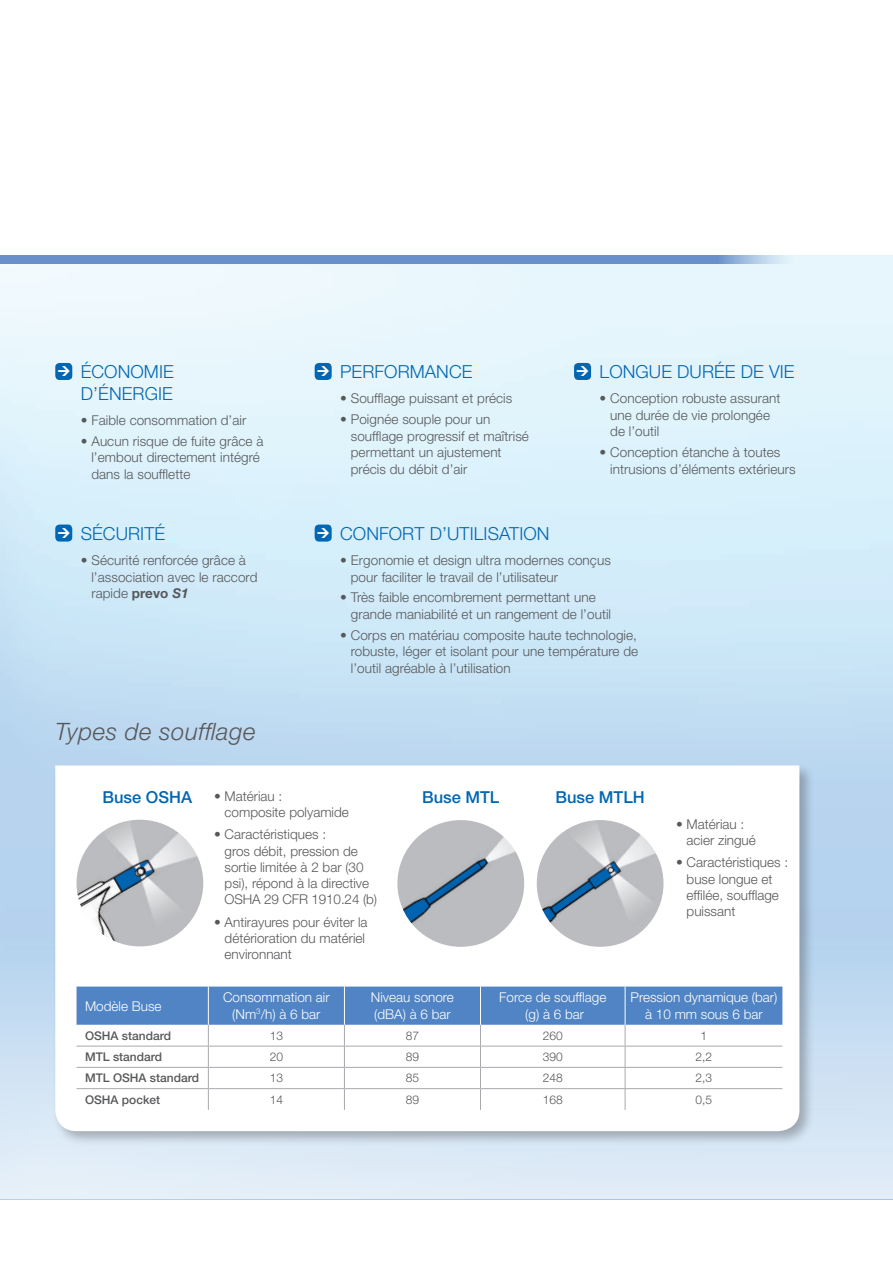
<style>
.page{position:relative;width:893px;height:1263px;background:#fff}
.page>*{position:absolute;margin:0;border:0;box-sizing:border-box;transform-origin:0 0}
.t1{font:italic 300 24px "Helvetica Neue LT Std";letter-spacing:.02em;color:#57585a}
.t2{font:300 18px/21.6px "Helvetica Neue LT Std";letter-spacing:.005em;color:#0166b3}
.t3{font:500 16.5px "Helvetica Neue LT Std";color:#0166b3}
.t4{font:300 13.5px/16.5px "Helvetica Neue LT Std";letter-spacing:.005em;color:#57585a}
.t5{font:300 13.5px/16.5px "Helvetica Neue LT Std";color:#fff;text-align:center}
.t6{font:500 12px "Helvetica Neue LT Std";color:#57585a}
.t7{font:300 12px "Helvetica Neue LT Std";color:#57585a}
.s1{font-weight:700}
.s2{font-weight:700;font-style:italic}
</style>
<div class="page">
<svg style="left:1px;top:255px;width:892px;height:9px;background:#7ca0d1"></svg>
<div style="left:0;top:850px;width:893px;height:349px;background:linear-gradient(to bottom,#accdec,#e2edf7)"></div>
<img style="left:0;top:255px;width:1px;height:944px">
<hr style="left:0;top:850px;width:1px;height:349px;background:#fff">
<div style="left:315px;top:524px;width:17px;height:18px;background:#0166b3;border-radius:4px"></div>
<div style="left:55px;top:363px;width:17px;height:17px;background:#0166b3;border-radius:4px"></div>
<div style="left:315px;top:363px;width:17px;height:17px;background:#0166b3;border-radius:4px"></div>
<div style="left:574px;top:363px;width:17px;height:17px;background:#0166b3;border-radius:4px"></div>
<div style="left:55px;top:524px;width:17px;height:18px;background:#0166b3;border-radius:4px"></div>
<div style="left:52px;top:762px;width:763px;height:384px;background:#231f20;opacity:.3"></div>
<svg style="left:55px;top:765px;width:744px;height:366px"></svg>
<img style="left:77px;top:820px;width:126px;height:126px;border-radius:63px">
<img style="left:397px;top:820px;width:127px;height:127px;border-radius:63px">
<img style="left:537px;top:820px;width:126px;height:127px;border-radius:63px">
<svg style="left:77px;top:986px;width:705px;height:124px"></svg>
<hr style="left:77px;top:1088px;width:131px;height:1px;background:#a8a9ad">
<hr style="left:208px;top:1088px;width:136px;height:1px;background:#a8a9ad">
<hr style="left:344px;top:1088px;width:136px;height:1px;background:#a8a9ad">
<hr style="left:480px;top:1088px;width:145px;height:1px;background:#a8a9ad">
<hr style="left:625px;top:1088px;width:157px;height:1px;background:#a8a9ad">
<hr style="left:77px;top:1046px;width:131px;height:1px;background:#a8a9ad">
<hr style="left:208px;top:1046px;width:136px;height:1px;background:#a8a9ad">
<hr style="left:344px;top:1046px;width:136px;height:1px;background:#a8a9ad">
<hr style="left:480px;top:1046px;width:145px;height:1px;background:#a8a9ad">
<hr style="left:625px;top:1046px;width:157px;height:1px;background:#a8a9ad">
<hr style="left:77px;top:1067px;width:131px;height:1px;background:#a8a9ad">
<hr style="left:208px;top:1067px;width:136px;height:1px;background:#a8a9ad">
<hr style="left:344px;top:1067px;width:136px;height:1px;background:#a8a9ad">
<hr style="left:480px;top:1067px;width:145px;height:1px;background:#a8a9ad">
<hr style="left:625px;top:1067px;width:157px;height:1px;background:#a8a9ad">
<h2 class="t2" style="left:81px;top:361px;width:94px">ÉCONOMIE<br>D’ÉNERGIE</h2>
<p class="t4" style="left:81px;top:412px;width:167px">• Faible consommation d’air</p>
<p class="t4" style="left:91px;top:432px;width:173px;text-indent:-11px">• Aucun risque de fuite grâce à l’embout directement intégré dans la soufflette</p>
<h2 class="t2" style="left:81px;top:522px;width:86px">SÉCURITÉ</h2>
<p class="t4" style="left:91px;top:552px;width:167px;text-indent:-11px">• Sécurité renforcée grâce à l’association avec le raccord rapide <span class="s1">prevo</span> <span class="s2">S1</span></p>
<h1 class="t1" style="left:55px;top:717px;width:202px">Types de soufflage</h1>
<h2 class="t2" style="left:340px;top:361px;width:134px">PERFORMANCE</h2>
<p class="t4" style="left:340px;top:390px;width:174px">• Soufflage puissant et précis</p>
<p class="t4" style="left:351px;top:411px;width:180px;text-indent:-11px">• Poignée souple pour un soufflage progressif et maîtrisé permettant un ajustement précis du débit d’air</p>
<h2 class="t2" style="left:600px;top:361px;width:197px">LONGUE DURÉE DE VIE</h2>
<p class="t4" style="left:610px;top:390px;width:172px;text-indent:-11px">• Conception robuste assurant une durée de vie prolongée de l’outil</p>
<p class="t4" style="left:610px;top:444px;width:187px;text-indent:-11px">• Conception étanche à toutes intrusions d’éléments extérieurs</p>
<h2 class="t2" style="left:340px;top:522px;width:211px">CONFORT D’UTILISATION</h2>
<p class="t4" style="left:351px;top:552px;width:262px;text-indent:-11px">• Ergonomie et design ultra modernes conçus pour faciliter le travail de l’utilisateur</p>
<p class="t4" style="left:351px;top:589px;width:262px;text-indent:-11px">• Très faible encombrement permettant une grande maniabilité et un rangement de l’outil</p>
<p class="t4" style="left:351px;top:626px;width:289px;text-align:justify;text-indent:-11px">• Corps en matériau composite haute technologie, robuste, léger et isolant pour une température de l’outil agréable à l’utilisation</p>
<p class="t3" style="left:102px;top:787px;width:91px">Buse OSHA</p>
<p class="t4" style="left:225px;top:787px;width:126px;text-indent:-11px">• Matériau :<br>composite polyamide</p>
<p class="t4" style="left:225px;top:826px;width:154px;text-indent:-11px">• Caractéristiques :<br>gros débit, pression de sortie limitée à 2 bar (30 psi), répond à la directive<br>OSHA 29 CFR 1910.24 (b)</p>
<p class="t4" style="left:225px;top:913px;width:145px;text-indent:-11px">• Antirayures pour éviter la détérioration du matériel environnant</p>
<p class="t3" style="left:422px;top:787px;width:79px">Buse MTL</p>
<p class="t3" style="left:555px;top:787px;width:91px">Buse MTLH</p>
<p class="t4" style="left:687px;top:815px;width:71px;text-indent:-11px">• Matériau : acier zingué</p>
<p class="t4" style="left:687px;top:854px;width:103px;text-indent:-11px">• Caractéristiques : buse longue et effilée, soufflage puissant</p>
<p class="t5" style="left:85px;top:997px;width:78px">Modèle Buse</p>
<p class="t5" style="left:223px;top:989px;width:108px">Consommation air (Nm<sup>3</sup>/h) à 6 bar</p>
<p class="t5" style="left:371px;top:989px;width:85px;text-align:left">Niveau sonore (dBA) à 6 bar</p>
<p class="t5" style="left:499px;top:989px;width:109px">Force de soufflage (g) à 6 bar</p>
<p class="t5" style="left:630px;top:989px;width:148px">Pression dynamique (bar) à 10 mm sous 6 bar</p>
<p class="t6" style="left:85px;top:1028px;width:88px">OSHA standard</p>
<p class="t7" style="left:270px;top:1028px;width:15px">13</p>
<p class="t7" style="left:406px;top:1028px;width:15px">87</p>
<p class="t7" style="left:543px;top:1028px;width:22px">260</p>
<p class="t7" style="left:701px;top:1028px;width:8px">1</p>
<p class="t6" style="left:85px;top:1049px;width:79px">MTL standard</p>
<p class="t7" style="left:270px;top:1049px;width:15px">20</p>
<p class="t7" style="left:406px;top:1049px;width:15px">89</p>
<p class="t7" style="left:543px;top:1049px;width:22px">390</p>
<p class="t7" style="left:696px;top:1049px;width:18px">2,2</p>
<p class="t6" style="left:85px;top:1071px;width:116px">MTL OSHA standard</p>
<p class="t7" style="left:270px;top:1071px;width:15px">13</p>
<p class="t7" style="left:406px;top:1071px;width:15px">85</p>
<p class="t7" style="left:543px;top:1071px;width:22px">248</p>
<p class="t7" style="left:696px;top:1071px;width:18px">2,3</p>
<p class="t6" style="left:85px;top:1092px;width:77px">OSHA pocket</p>
<p class="t7" style="left:270px;top:1092px;width:15px">14</p>
<p class="t7" style="left:406px;top:1092px;width:15px">89</p>
<p class="t7" style="left:543px;top:1092px;width:22px">168</p>
<p class="t7" style="left:696px;top:1092px;width:18px">0,5</p>
</div>
